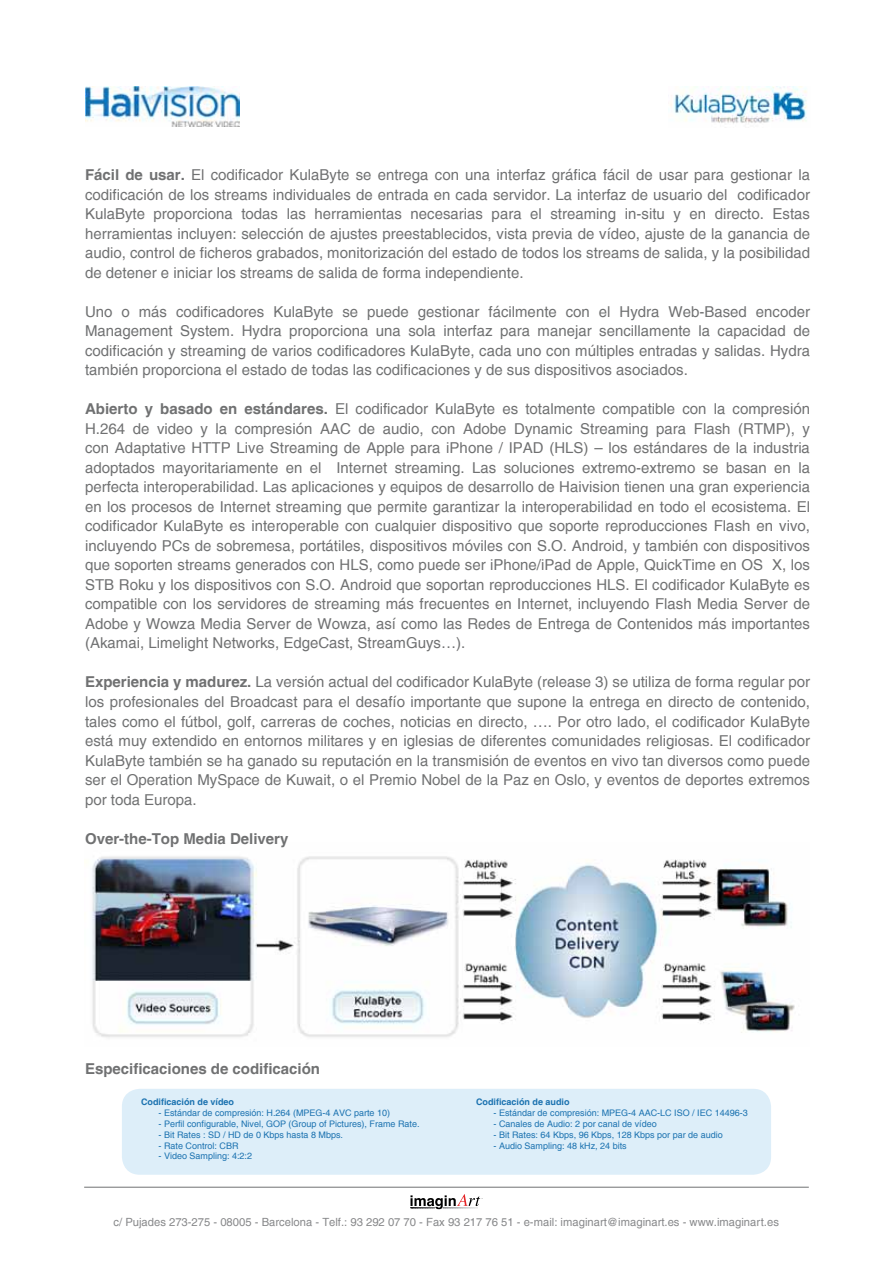
<style>
.page{position:relative;width:893px;height:1263px;background:#fff}
.page>*{position:absolute;margin:0;border:0;box-sizing:border-box;transform-origin:0 0}
.t1{font:15px/19.5px "Helvetica";color:#707172;text-align:justify}
.t2{font:700 15px "Helvetica";color:#707172}
.t3{font:11.25px "Helvetica";color:#87888a}
.t4{font:9px "Helvetica";color:#1b72b0}
.t5{font:700 9px "Helvetica";color:#1b72b0}
.s1{font-weight:700}
</style>
<div class="page">
<img style="left:92px;top:856px;width:703px;height:182px">
<hr style="left:84px;top:1187px;width:725px;height:1px;background:#707172">
<svg style="left:410px;top:1194px;width:72px;height:15px"></svg>
<img style="left:85px;top:87px;width:154px;height:39px">
<img style="left:670px;top:87px;width:137px;height:37px">
<div style="left:122px;top:1089px;width:649px;height:86px;background:#ddeef9;border-radius:18px"></div>
<p class="t1" style="left:85px;top:166px;width:726px"><span class="s1">Fácil de usar.</span> El codificador KulaByte se entrega con una interfaz gráfica fácil de usar para gestionar la codificación de los streams individuales de entrada en cada servidor. La interfaz de usuario del codificador KulaByte proporciona todas las herramientas necesarias para el streaming in-situ y en directo. Estas herramientas incluyen: selección de ajustes preestablecidos, vista previa de vídeo, ajuste de la ganancia de audio, control de ficheros grabados, monitorización del estado de todos los streams de salida, y la posibilidad de detener e iniciar los streams de salida de forma independiente.</p>
<p class="t1" style="left:85px;top:302px;width:726px">Uno o más codificadores KulaByte se puede gestionar fácilmente con el Hydra Web-Based encoder Management System. Hydra proporciona una sola interfaz para manejar sencillamente la capacidad de codificación y streaming de varios codificadores KulaByte, cada uno con múltiples entradas y salidas. Hydra también proporciona el estado de todas las codificaciones y de sus dispositivos asociados.</p>
<p class="t1" style="left:85px;top:400px;width:726px"><span class="s1">Abierto y basado en estándares.</span> El codificador KulaByte es totalmente compatible con la compresión H.264 de video y la compresión AAC de audio, con Adobe Dynamic Streaming para Flash (RTMP), y con Adaptative HTTP Live Streaming de Apple para iPhone / IPAD (HLS) – los estándares de la industria adoptados mayoritariamente en el Internet streaming. Las soluciones extremo-extremo se basan en la perfecta interoperabilidad. Las aplicaciones y equipos de desarrollo de Haivision tienen una gran experiencia en los procesos de Internet streaming que permite garantizar la interoperabilidad en todo el ecosistema. El codificador KulaByte es interoperable con cualquier dispositivo que soporte reproducciones Flash en vivo, incluyendo PCs de sobremesa, portátiles, dispositivos móviles con S.O. Android, y también con dispositivos que soporten streams generados con HLS, como puede ser iPhone/iPad de Apple, QuickTime en OS X, los STB Roku y los dispositivos con S.O. Android que soportan reproducciones HLS. El codificador KulaByte es compatible con los servidores de streaming más frecuentes en Internet, incluyendo Flash Media Server de Adobe y Wowza Media Server de Wowza, así como las Redes de Entrega de Contenidos más importantes (Akamai, Limelight Networks, EdgeCast, StreamGuys…).</p>
<p class="t1" style="left:85px;top:673px;width:726px"><span class="s1">Experiencia y madurez.</span> La versión actual del codificador KulaByte (release 3) se utiliza de forma regular por los profesionales del Broadcast para el desafío importante que supone la entrega en directo de contenido, tales como el fútbol, golf, carreras de coches, noticias en directo, …. Por otro lado, el codificador KulaByte está muy extendido en entornos militares y en iglesias de diferentes comunidades religiosas. El codificador KulaByte también se ha ganado su reputación en la transmisión de eventos en vivo tan diversos como puede ser el Operation MySpace de Kuwait, o el Premio Nobel de la Paz en Oslo, y eventos de deportes extremos por toda Europa.</p>
<p class="t2" style="left:85px;top:829px;width:205px">Over-the-Top Media Delivery</p>
<p class="t2" style="left:85px;top:1060px;width:237px">Especificaciones de codificación</p>
<p class="t5" style="left:141px;top:1096px;width:95px">Codificación de vídeo</p>
<p class="t4" style="left:159px;top:1108px;width:233px">- Estándar de compresión: H.264 (MPEG-4 AVC parte 10)</p>
<p class="t4" style="left:159px;top:1118px;width:263px">- Perfil configurable, Nivel, GOP (Group of Pictures), Frame Rate.</p>
<p class="t4" style="left:159px;top:1129px;width:186px">- Bit Rates : SD / HD de 0 Kbps hasta 8 Mbps.</p>
<p class="t4" style="left:159px;top:1140px;width:82px">- Rate Control: CBR</p>
<p class="t4" style="left:159px;top:1151px;width:95px">- Video Sampling: 4:2:2</p>
<p class="t5" style="left:476px;top:1096px;width:95px">Codificación de audio</p>
<p class="t4" style="left:494px;top:1108px;width:256px">- Estándar de compresión: MPEG-4 AAC-LC ISO / IEC 14496-3</p>
<p class="t4" style="left:494px;top:1118px;width:165px">- Canales de Audio: 2 por canal de vídeo</p>
<p class="t4" style="left:494px;top:1129px;width:231px">- Bit Rates: 64 Kbps, 96 Kbps, 128 Kbps por par de audio</p>
<p class="t4" style="left:494px;top:1140px;width:135px">- Audio Sampling: 48 kHz, 24 bits</p>
<p class="t3" style="left:113px;top:1215px;width:667px">c/ Pujades 273-275 - 08005 - Barcelona - Telf.: 93 292 07 70 - Fax 93 217 76 51 - e-mail: imaginart@imaginart.es - www.imaginart.es</p>
</div>
